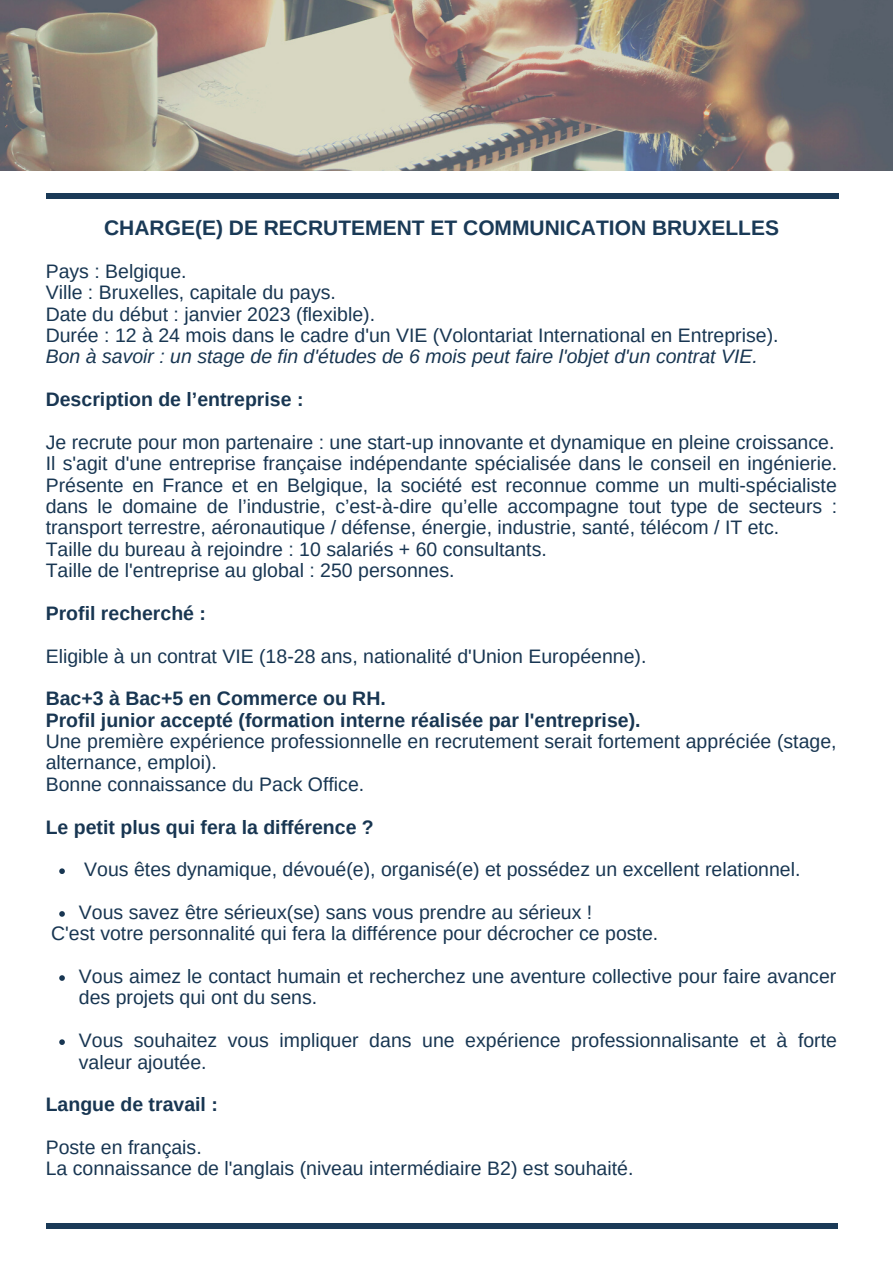
<style>
.page{position:relative;width:893px;height:1264px;background:#fff}
.page>*{position:absolute;margin:0;border:0;box-sizing:border-box;transform-origin:0 0}
.t1{font:700 21px "Arimo";color:#1a3a57}
.t2{font:19.5px/21.3px "Arimo";color:#183652}
.t3{font:700 19.5px/21.3px "Arimo";color:#183652}
.t4{font:italic 19.5px "Arimo";color:#183652}
</style>
<div class="page">
<img style="left:0;top:0;width:892px;height:171px">
<div style="left:47px;top:193px;width:792px;height:6px;background:#1a3a57"></div>
<svg style="left:59px;top:868px;width:6px;height:6px"></svg>
<svg style="left:59px;top:911px;width:6px;height:5px"></svg>
<svg style="left:59px;top:975px;width:6px;height:5px"></svg>
<svg style="left:59px;top:1039px;width:6px;height:5px"></svg>
<div style="left:46px;top:1222px;width:791px;height:6px;background:#1a3a57"></div>
<p class="t1" style="left:104px;top:216px;width:676px">CHARGE(E) DE RECRUTEMENT ET COMMUNICATION BRUXELLES</p>
<p class="t2" style="left:46px;top:260px;width:734px">Pays : Belgique.<br>Ville : Bruxelles, capitale du pays.<br>Date du début : janvier 2023 (flexible).<br>Durée : 12 à 24 mois dans le cadre d'un VIE (Volontariat International en Entreprise).</p>
<p class="t4" style="left:46px;top:346px;width:713px">Bon à savoir : un stage de fin d'études de 6 mois peut faire l'objet d'un contrat VIE.</p>
<p class="t3" style="left:46px;top:389px;width:259px">Description de l’entreprise :</p>
<p class="t2" style="left:46px;top:431px;width:793px">Je recrute pour mon partenaire : une start-up innovante et dynamique en pleine croissance.<br>Il s'agit d'une entreprise française indépendante spécialisée dans le conseil en ingénierie.<br>Présente en France et en Belgique, la société est reconnue comme un multi-spécialiste dans le domaine de l’industrie, c’est-à-dire qu’elle accompagne tout type de secteurs : transport terrestre, aéronautique / défense, énergie, industrie, santé, télécom / IT etc.<br>Taille du bureau à rejoindre : 10 salariés + 60 consultants.<br>Taille de l'entreprise au global : 250 personnes.</p>
<p class="t3" style="left:46px;top:602px;width:162px">Profil recherché :</p>
<p class="t2" style="left:46px;top:645px;width:602px">Eligible à un contrat VIE (18-28 ans, nationalité d'Union Européenne).</p>
<p class="t3" style="left:46px;top:688px;width:596px">Bac+3 à Bac+5 en Commerce ou RH.<br>Profil junior accepté (formation interne réalisée par l'entreprise).</p>
<p class="t2" style="left:46px;top:730px;width:792px">Une première expérience professionnelle en recrutement serait fortement appréciée (stage, alternance, emploi).<br>Bonne connaissance du Pack Office.</p>
<p class="t3" style="left:46px;top:816px;width:329px">Le petit plus qui fera la différence ?</p>
<p class="t2" style="left:79px;top:848px;width:723px;line-height:42.8px">Vous êtes dynamique, dévoué(e), organisé(e) et possédez un excellent relationnel.<br>Vous savez être sérieux(se) sans vous prendre au sérieux !</p>
<p class="t2" style="left:51px;top:922px;width:608px">C'est votre personnalité qui fera la différence pour décrocher ce poste.</p>
<p class="t2" style="left:79px;top:965px;width:759px">Vous aimez le contact humain et recherchez une aventure collective pour faire avancer des projets qui ont du sens.</p>
<p class="t2" style="left:79px;top:1029px;width:759px">Vous souhaitez vous impliquer dans une expérience professionnalisante et à forte valeur ajoutée.</p>
<p class="t3" style="left:46px;top:1093px;width:174px">Langue de travail :</p>
<p class="t2" style="left:46px;top:1136px;width:589px">Poste en français.<br>La connaissance de l'anglais (niveau intermédiaire B2) est souhaité.</p>
</div>
